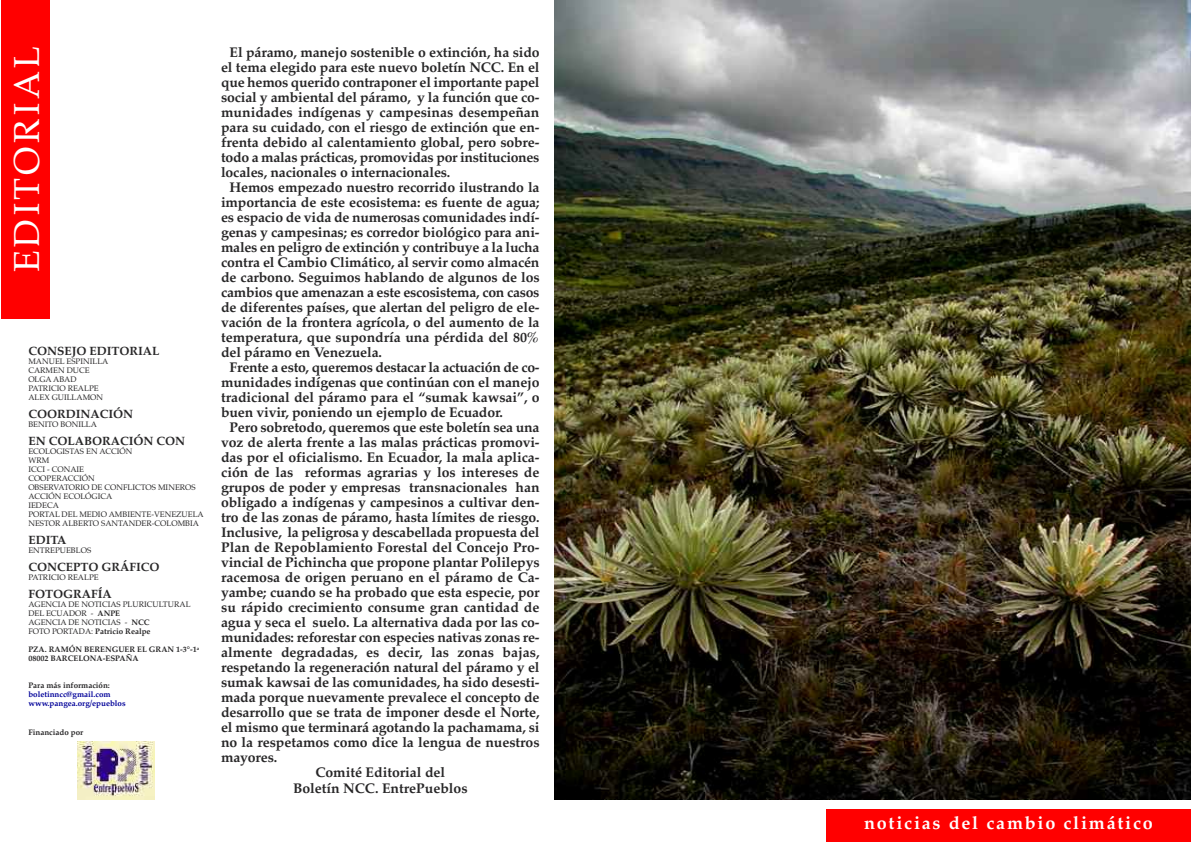
<style>
.page{position:relative;width:1191px;height:842px;background:#fff}
.page>*{position:absolute;margin:0;border:0;box-sizing:border-box;transform-origin:0 0}
.t1{font:36px "Palatino";letter-spacing:.1em;color:#fff}
.t2{font:700 18px "Palatino";letter-spacing:.1em;color:#fff}
.t3{font:700 14px/15px "Palatino";letter-spacing:-.01em;color:#272627;text-align:justify}
.t4{font:700 12px "Palatino";color:#272627}
.t5{font:8px/9px "Palatino";color:#272627}
.t6{font:700 8px/9px "Palatino";color:#272627}
.t7{font:700 8px/9px "Palatino";color:#009}
.s1{font-weight:700}
</style>
<div class="page">
<div style="left:826px;top:811px;width:365px;height:31px;background:#f00"></div>
<img style="left:554px;top:0;width:637px;height:799px">
<div style="left:1px;top:0;width:48px;height:318px;background:#f00"></div>
<img style="left:77px;top:741px;width:77px;height:58px">
<div style="left:826px;top:809px;width:364px;height:31px;background:#f00"></div>
<h1 class="t1" style="left:6px;top:272px;width:228px;rotate:-90deg">EDITORIAL</h1>
<p class="t3" style="left:221px;top:45px;width:320px;text-indent:9px">El páramo, manejo sostenible o extinción, ha sido el tema elegido para este nuevo boletín NCC. En el que hemos querido contraponer el importante papel social y ambiental del páramo, y la función que co&shy;munidades indígenas y campesinas desempeñan para su cuidado, con el riesgo de extinción que en&shy;frenta debido al calentamiento global, pero sobre&shy;todo a malas prácticas, promovidas por instituciones locales, nacionales o internacionales.</p>
<p class="t3" style="left:221px;top:180px;width:320px;text-indent:9px">Hemos empezado nuestro recorrido ilustrando la importancia de este ecosistema: es fuente de agua; es espacio de vida de numerosas comunidades indí&shy;genas y campesinas; es corredor biológico para ani&shy;males en peligro de extinción y contribuye a la lucha contra el Cambio Climático, al servir como almacén de carbono. Seguimos hablando de algunos de los cambios que amenazan a este escosistema, con casos de diferentes países, que alertan del peligro de ele&shy;vación de la frontera agrícola, o del aumento de la temperatura, que supondría una pérdida del 80% del páramo en Venezuela.</p>
<p class="t3" style="left:221px;top:360px;width:320px;text-indent:9px">Frente a esto, queremos destacar la actuación de co&shy;munidades indígenas que continúan con el manejo tradicional del páramo para el “sumak kawsai”, o buen vivir, poniendo un ejemplo de Ecuador.</p>
<p class="t3" style="left:230px;top:420px;width:311px">Pero sobretodo, queremos que este boletín sea una</p>
<p class="t3" style="left:221px;top:435px;width:320px">voz de alerta frente a las malas prácticas promovi-</p>
<p class="t3" style="left:221px;top:450px;width:320px">das por el oficialismo. En Ecuador, la mala aplica-</p>
<p class="t3" style="left:221px;top:465px;width:320px">ción de las reformas agrarias y los intereses de</p>
<p class="t3" style="left:221px;top:480px;width:320px">grupos de poder y empresas transnacionales han</p>
<p class="t3" style="left:221px;top:495px;width:320px">obligado a indígenas y campesinos a cultivar den-</p>
<p class="t3" style="left:221px;top:510px;width:320px">tro de las zonas de páramo, hasta límites de riesgo.</p>
<p class="t3" style="left:221px;top:525px;width:320px">Inclusive, la peligrosa y descabellada propuesta del</p>
<p class="t3" style="left:221px;top:540px;width:320px">Plan de Repoblamiento Forestal del Concejo Pro-</p>
<p class="t3" style="left:221px;top:555px;width:320px">vincial de Pichincha que propone plantar Polilepys</p>
<p class="t3" style="left:221px;top:570px;width:320px">racemosa de origen peruano en el páramo de Ca-</p>
<p class="t3" style="left:221px;top:585px;width:320px">yambe; cuando se ha probado que esta especie, por</p>
<p class="t3" style="left:221px;top:600px;width:320px">su rápido crecimiento consume gran cantidad de</p>
<p class="t3" style="left:221px;top:615px;width:320px">agua y seca el suelo. La alternativa dada por las co-</p>
<p class="t3" style="left:221px;top:630px;width:320px">munidades: reforestar con especies nativas zonas re-</p>
<p class="t3" style="left:221px;top:645px;width:320px">almente degradadas, es decir, las zonas bajas,</p>
<p class="t3" style="left:221px;top:660px;width:320px">respetando la regeneración natural del páramo y el</p>
<p class="t3" style="left:221px;top:675px;width:320px">sumak kawsai de las comunidades, ha sido desesti-</p>
<p class="t3" style="left:221px;top:690px;width:320px">mada porque nuevamente prevalece el concepto de</p>
<p class="t3" style="left:221px;top:705px;width:320px">desarrollo que se trata de imponer desde el Norte,</p>
<p class="t3" style="left:221px;top:720px;width:320px">el mismo que terminará agotando la pachamama, si</p>
<p class="t3" style="left:221px;top:735px;width:320px">no la respetamos como dice la lengua de nuestros</p>
<p class="t3" style="left:221px;top:750px;width:58px">mayores.</p>
<p class="t3" style="left:315px;top:765px;width:131px">Comité Editorial del</p>
<p class="t3" style="left:293px;top:780px;width:176px">Boletín NCC. EntrePueblos</p>
<p class="t4" style="left:28px;top:344px;width:132px">CONSEJO EDITORIAL</p>
<p class="t5" style="left:28px;top:357px;width:82px">MANUEL ESPINILLA<br>CARMEN DUCE<br>OLGA ABAD<br>PATRICIO REALPE<br>ALEX GUILLAMON</p>
<p class="t4" style="left:28px;top:407px;width:106px">COORDINACIÓN</p>
<p class="t5" style="left:28px;top:420px;width:70px">BENITO BONILLA</p>
<p class="t4" style="left:28px;top:434px;width:158px">EN COLABORACIÓN CON</p>
<p class="t5" style="left:28px;top:447px;width:177px">ECOLOGISTAS EN ACCIÓN<br>WRM<br>ICCI - CONAIE<br>COOPERACCIÓN<br>OBSERVATORIO DE CONFLICTOS MINEROS<br>ACCIÓN ECOLÓGICA<br>IEDECA<br>PORTAL DEL MEDIO AMBIENTE-VENEZUELA<br>NESTOR ALBERTO SANTANDER-COLOMBIA</p>
<p class="t4" style="left:28px;top:533px;width:40px">EDITA</p>
<p class="t5" style="left:28px;top:546px;width:64px">ENTREPUEBLOS</p>
<p class="t4" style="left:28px;top:560px;width:132px">CONCEPTO GRÁFICO</p>
<p class="t5" style="left:28px;top:573px;width:72px">PATRICIO REALPE</p>
<p class="t4" style="left:28px;top:587px;width:85px">FOTOGRAFÍA</p>
<p class="t5" style="left:28px;top:600px;width:164px">AGENCIA DE NOTICIAS PLURICULTURAL<br>DEL ECUADOR - <span class="s1">ANPE<br></span>AGENCIA DE NOTICIAS - <span class="s1">NCC<br></span>FOTO PORTADA: <span class="s1">Patricio Realpe</span></p>
<p class="t6" style="left:28px;top:645px;width:172px">PZA. RAMÓN BERENGUER EL GRAN 1-3°-1<sup>a<br></sup>08002 BARCELONA-ESPAÑA</p>
<p class="t6" style="left:28px;top:681px;width:83px">Para más información:</p>
<p class="t7" style="left:28px;top:690px;width:99px">boletinncc@gmail.com www.pangea.org/epueblos</p>
<p class="t6" style="left:28px;top:727px;width:56px">Financiado por</p>
<p class="t2" style="left:864px;top:812px;width:290px">noticias del cambio climático</p>
</div>
